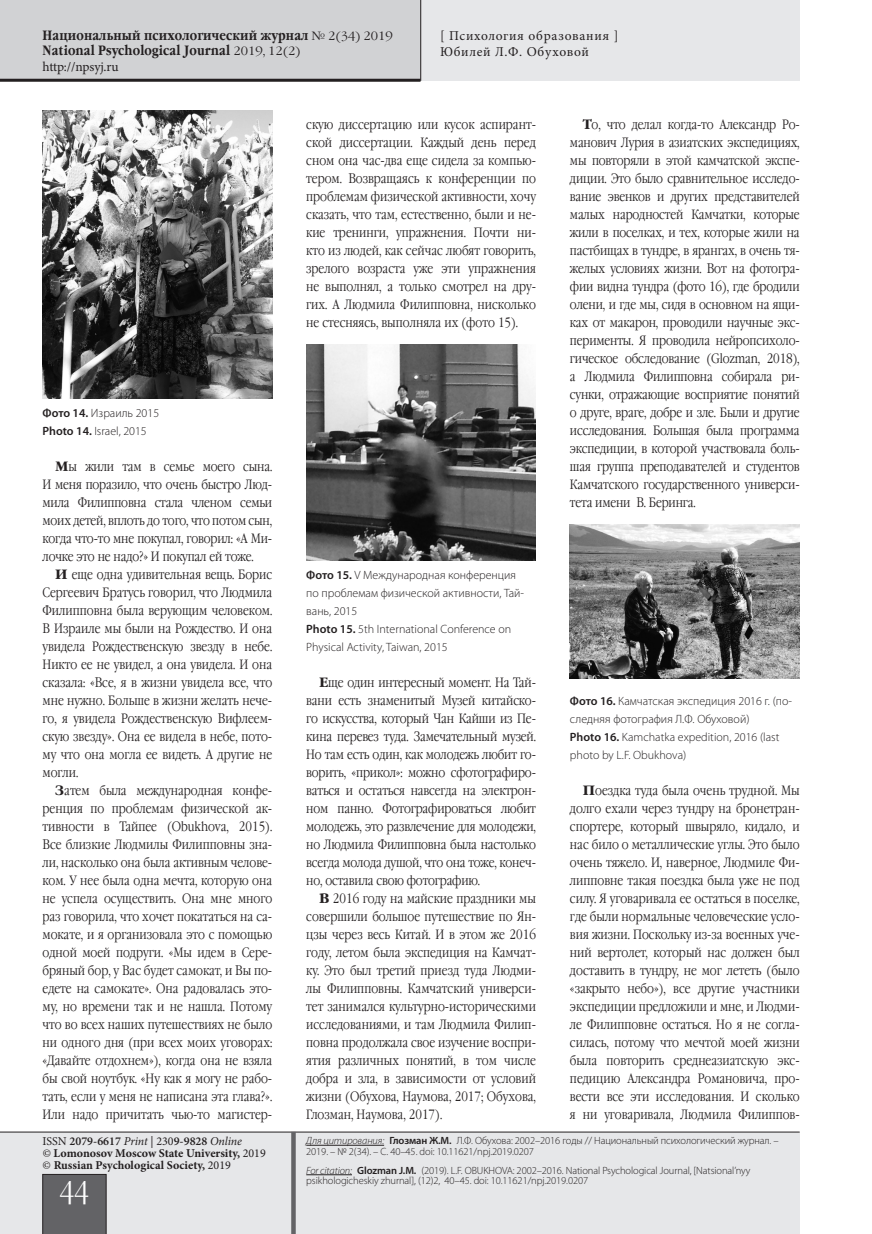
<style>
.page{position:relative;width:872px;height:1234px;background:#fff}
.page>*{position:absolute;margin:0;border:0;box-sizing:border-box;transform-origin:0 0}
.t1{font:30px "Garamond Narrow C";color:#fff}
.Main_text{font:13.5px/18px "Garamond Narrow C";color:#231f20;text-align:justify}
.t2{font:700 13.5px/15px "Garamond Narrow C";letter-spacing:.01em;color:#231f20}
.t3{font:13.5px/16.2px "Minion Pro";letter-spacing:.05em;color:#231f20}
.t4{font:13.5px "Minion Pro";letter-spacing:-.015em;color:#231f20}
.Pic_subscribe{font:300 12px/18px "Myriad Pro";color:#231f20}
.Pic_subscribe_EN{font:300 12px/18px "Myriad Pro";color:#231f20}
.t5{font:700 12px/12px "Minion Pro";color:#231f20}
.t6{font:300 10.5px/10.5px "Myriad Pro";letter-spacing:-.01em;color:#231f20}
.s1{font-family:"Garamond C";font-weight:400;font-size:12px}
.s2{font-weight:600}
.s3{font-family:"Garamond C";font-weight:700}
.s4{font-weight:400}
.s5{font-weight:400;font-style:italic}
.s6{font-style:italic}
</style>
<div class="page">
<div style="left:0;top:0;width:799px;height:81px;background:#e6e7e9"></div>
<div style="left:0;top:0;width:421px;height:79px;background:#d1d2d4"></div>
<div style="left:0;top:1132px;width:799px;height:101px;background:#e6e7e9"></div>
<hr style="left:0;top:1131px;width:799px;height:1px;background:#231f20">
<div style="left:43px;top:1173px;width:63px;height:60px;background:#636366"></div>
<hr style="left:0;top:79px;width:420px;height:3px;background:#231f20">
<div style="left:291px;top:1131px;width:5px;height:102px;background:#636366"></div>
<hr style="left:420px;top:0;width:1px;height:81px;background:#231f20">
<hr style="left:306px;top:1144px;width:78px;height:1px;background:#231f20">
<hr style="left:306px;top:1174px;width:46px;height:1px;background:#231f20">
<img style="left:43px;top:111px;width:229px;height:288px">
<img style="left:306px;top:344px;width:230px;height:216px">
<img style="left:570px;top:525px;width:229px;height:153px">
<p class="t2" style="left:43px;top:28px;width:352px">Национальный психологический журнал <span class="s1">№ 2(34) 2019<br></span>National Psychological Journal <span class="s1">2019, 12(2)</span></p>
<p class="t4" style="left:43px;top:57px;width:78px">http://npsyj.ru</p>
<p class="t3" style="left:440px;top:27px;width:180px">[ Психология образования ]<br>Юбилей Л.Ф. Обуховой</p>
<p class="Pic_subscribe" style="left:43px;top:403px;width:118px"><span class="s2">Фото 14.</span> Израиль 2015</p>
<p class="Pic_subscribe_EN" style="left:43px;top:421px;width:106px"><span class="s2">Photo 14.</span> Israel, 2015</p>
<p class="Main_text" style="left:43px;top:457px;width:231px;text-indent:13px"><span class="s3">М</span>ы жили там в семье моего сына.<br>И меня поразило, что очень быстро Люд&shy;мила Филипповна стала членом семьи моих детей, вплоть до того, что потом сын, когда что-то мне покупал, говорил: «А Ми&shy;лочке это не надо?» И покупал ей тоже.</p>
<p class="Main_text" style="left:43px;top:565px;width:231px;text-indent:13px"><span class="s3">И</span> еще одна удивительная вещь. Борис Сергеевич Братусь говорил, что Людмила Филипповна была верующим человеком.<br>В Израиле мы были на Рождество. И она увидела Рождественскую звезду в небе.<br>Никто ее не увидел, а она увидела. И она сказала: «Все, я в жизни увидела все, что мне нужно. Больше в жизни желать нече&shy;го, я увидела Рождественскую Вифлеем&shy;скую звезду». Она ее видела в небе, пото&shy;му что она могла ее видеть. А другие не могли.</p>
<p class="Main_text" style="left:43px;top:781px;width:231px;text-indent:13px"><span class="s3">З</span>атем была международная конфе&shy;ренция по проблемам физической ак&shy;тивности в Тайпее (Obukhova, 2015).<br>Все близкие Людмилы Филипповны зна&shy;ли, насколько она была активным челове&shy;ком. У нее была одна мечта, которую она не успела осуществить. Она мне много раз говорила, что хочет покататься на са&shy;мокате, и я организовала это с помощью одной моей подруги. «Мы идем в Сере&shy;бряный бор, у Вас будет самокат, и Вы по&shy;едете на самокате». Она радовалась это&shy;му, но времени так и не нашла. Потому что во всех наших путешествиях не было ни одного дня (при всех моих уговорах: «Давайте отдохнем»), когда она не взяла бы свой ноутбук. «Ну как я могу не рабо&shy;тать, если у меня не написана эта глава?».<br>Или надо причитать чью-то магистер-</p>
<p class="t5" style="left:43px;top:1134px;width:225px"><span class="s4">ISSN</span> <span class="s2">2079-6617</span> <span class="s5">Print</span> <span class="s4">| 230</span><span class="s2">9-9828</span> <span class="s5">Online<br>©</span> Lomonosov Moscow State University, <span class="s4">2019 ©</span> Russian Psychological Society, <span class="s4">2019</span></p>
<h1 class="t1" style="left:60px;top:1175px;width:31px">44</h1>
<p class="Main_text" style="left:306px;top:115px;width:231px">скую диссертацию или кусок аспирант&shy;ской диссертации. Каждый день перед сном она час-два еще сидела за компью&shy;тером. Возвращаясь к конференции по проблемам физической активности, хочу сказать, что там, естественно, были и не&shy;кие тренинги, упражнения. Почти ни&shy;кто из людей, как сейчас любят говорить, зрелого возраста уже эти упражнения не выполнял, а только смотрел на дру&shy;гих. А Людмила Филипповна, нисколько не стесняясь, выполняла их (фото 15).</p>
<p class="Pic_subscribe" style="left:306px;top:565px;width:219px"><span class="s2">Фото 15.</span> V Международная конференция по проблемам физической активности, Тай&shy;вань, 2015</p>
<p class="Pic_subscribe_EN" style="left:306px;top:619px;width:206px"><span class="s2">Photo 15.</span> 5th International Conference on<br>Physical Activity, Taiwan, 2015</p>
<p class="Main_text" style="left:306px;top:673px;width:231px;text-indent:13px"><span class="s3">Е</span>ще один интересный момент. На Тай&shy;вани есть знаменитый Музей китайско&shy;го искусства, который Чан Кайши из Пе&shy;кина перевез туда. Замечательный музей.<br>Но там есть один, как молодежь любит го&shy;ворить, «прикол»: можно сфотографиро&shy;ваться и остаться навсегда на электрон&shy;ном панно. Фотографироваться любит молодежь, это развлечение для молодежи, но Людмила Филипповна была настолько всегда молода душой, что она тоже, конеч&shy;но, оставила свою фотографию.</p>
<p class="Main_text" style="left:306px;top:889px;width:231px;text-indent:13px"><span class="s3">В</span> 2016 году на майские праздники мы совершили большое путешествие по Ян&shy;цзы через весь Китай. И в этом же 2016 году, летом была экспедиция на Камчат&shy;ку. Это был третий приезд туда Людми&shy;лы Филипповны. Камчатский универси&shy;тет занимался культурно-историческими исследованиями, и там Людмила Филип&shy;повна продолжала свое изучение воспри&shy;ятия различных понятий, в том числе добра и зла, в зависимости от условий жизни (Обухова, Наумова, 2017; Обухова, Глозман, Наумова, 2017).</p>
<p class="Main_text" style="left:570px;top:115px;width:231px;text-indent:13px"><span class="s3">Т</span>о, что делал когда-то Александр Ро&shy;манович Лурия в азиатских экспедициях, мы повторяли в этой камчатской экспе&shy;диции. Это было сравнительное исследо&shy;вание эвенков и других представителей малых народностей Камчатки, которые жили в поселках, и тех, которые жили на пастбищах в тундре, в ярангах, в очень тя&shy;желых условиях жизни. Вот на фотогра&shy;фии видна тундра (фото 16), где бродили олени, и где мы, сидя в основном на ящи&shy;ках от макарон, проводили научные экс&shy;перименты. Я проводила нейропсихоло&shy;гическое обследование (Glozman, 2018), а Людмила Филипповна собирала ри&shy;сунки, отражающие восприятие понятий о друге, враге, добре и зле. Были и другие исследования. Большая была программа экспедиции, в которой участвовала боль&shy;шая группа преподавателей и студентов Камчатского государственного универси&shy;тета имени В. Беринга.</p>
<p class="Pic_subscribe" style="left:570px;top:691px;width:224px"><span class="s2">Фото 16.</span> Камчатская экспедиция 2016 г. (по&shy;следняя фотография Л.Ф. Обуховой)</p>
<p class="Pic_subscribe_EN" style="left:570px;top:727px;width:211px"><span class="s2">Photo 16.</span> Kamchatka expedition, 2016 (last photo by L.F. Obukhova)</p>
<p class="Main_text" style="left:570px;top:781px;width:231px;text-indent:13px"><span class="s3">П</span>оездка туда была очень трудной. Мы долго ехали через тундру на бронетран&shy;спортере, который швыряло, кидало, и нас било о металлические углы. Это было очень тяжело. И, наверное, Людмиле Фи&shy;липповне такая поездка была уже не под силу. Я уговаривала ее остаться в поселке, где были нормальные человеческие усло&shy;вия жизни. Поскольку из-за военных уче&shy;ний вертолет, который нас должен был доставить в тундру, не мог лететь (было «закрыто небо»), все другие участники экспедиции предложили и мне, и Людми&shy;ле Филипповне остаться. Но я не согла&shy;силась, потому что мечтой моей жизни была повторить среднеазиатскую экс&shy;педицию Александра Романовича, про&shy;вести все эти исследования. И сколько я ни уговаривала, Людмила Филиппов-</p>
<p class="t6" style="left:306px;top:1134px;width:474px"><span class="s6">Для цитирования:</span> <span class="s2">Глозман Ж.М.</span> Л.Ф. Обухова: 2002–2016 годы // Национальный психологический журнал. –<br>2019. – № 2(34). – С. 40–45. doi: 10.11621/npj.2019.0207</p>
<p class="t6" style="left:306px;top:1164px;width:446px"><span class="s6">For citation:</span> <span class="s2">Glozman J.M.</span> (2019). L.F. OBUKHOVA: 2002–2016. National Psychological Journal, [Natsional’nyy psikhologicheskiy zhurnal], (12)2, 40–45. doi: 10.11621/npj.2019.0207</p>
</div>
